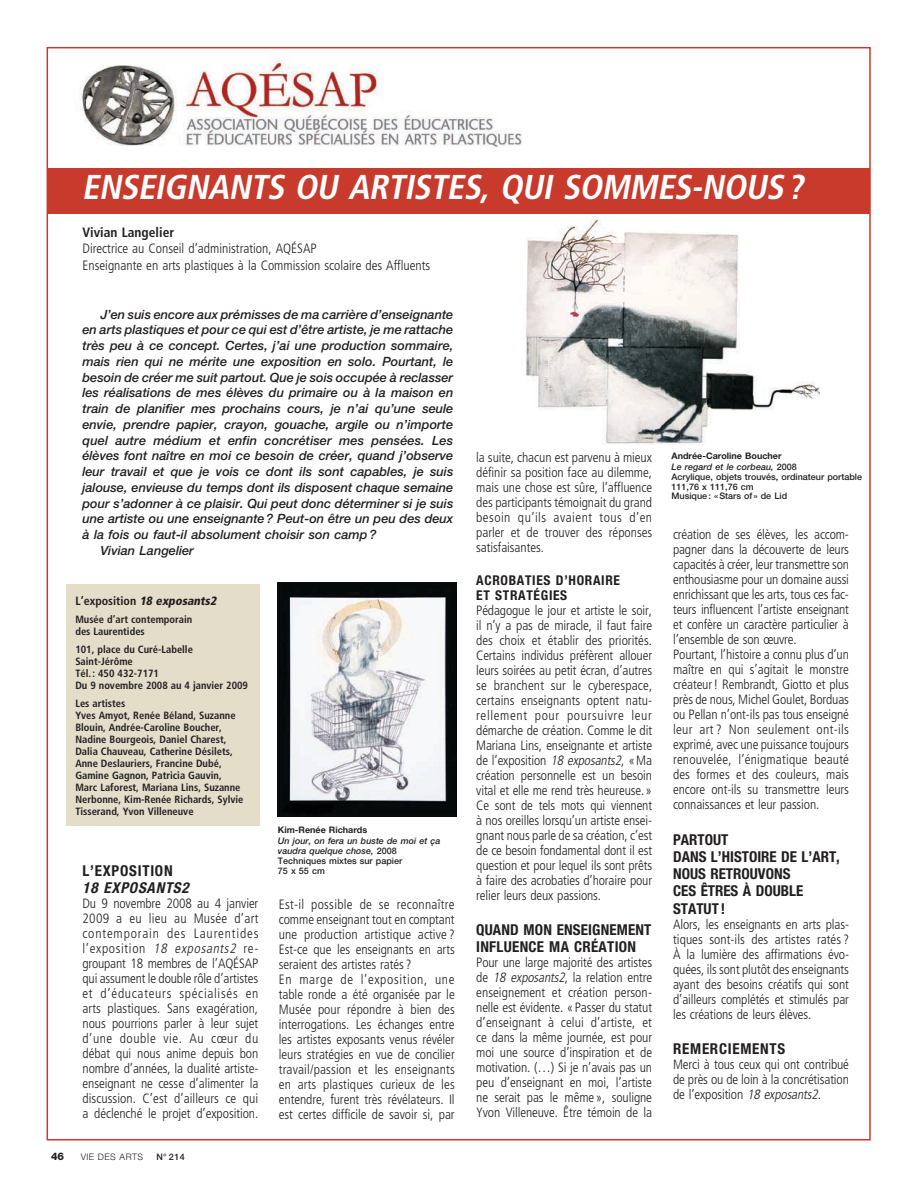
<style>
.page{position:relative;width:918px;height:1188px;background:#fff}
.page>*{position:absolute;margin:0;border:0;box-sizing:border-box;transform-origin:0 0}
.t1{font:italic 700 condensed 34.5px "Frutiger";color:#fff}
.t2{font:700 condensed 15px/17.2px "Helvetica Neue";letter-spacing:.01em;color:#231f20}
.t3{font:700 condensed 15px "Helvetica Neue";letter-spacing:.05em;color:#231f20}
.t4{font:italic 700 condensed 15px "Helvetica Neue";letter-spacing:.05em;color:#231f20}
.t5{font:300 condensed 13.5px/15px "Frutiger";letter-spacing:-.005em;color:#231f20;text-align:justify}
.t6{font:700 condensed 13.5px/15px "Helvetica Neue";letter-spacing:.05em;color:#231f20}
.t7{font:700 condensed 13.5px "Frutiger";color:#231f20}
.t8{font:italic 500 12.75px "Helvetica Neue";color:#231f20}
.t9{font:700 condensed 12px "Frutiger";color:#231f20}
.t10{font:700 condensed 10.5px/12px "Frutiger";color:#231f20}
.t11{font:800 10.5px "Helvetica Neue";color:#231f20}
.t12{font:500 9px/9.8px "Helvetica Neue";color:#231f20}
.t13{font:700 9px/10.8px "Helvetica Neue";color:#231f20}
.t14{font:italic 500 9px/10.8px "Helvetica Neue";color:#231f20}
.t15{font:300 9px "Helvetica Neue";letter-spacing:.05em;color:#231f20}
.s1{font-weight:900;font-style:italic}
.s2{font-style:normal}
.s3{font-style:italic}
.s4{font-weight:500;font-style:italic}
.s5{font-weight:500}
</style>
<div class="page">
<img style="left:80px;top:56px;width:442px;height:92px">
<div style="left:48px;top:168px;width:822px;height:46px;background:#c73a2c"></div>
<img style="left:525px;top:219px;width:295px;height:226px">
<img style="left:278px;top:583px;width:179px;height:233px">
<div style="left:66px;top:585px;width:194px;height:241px;background:#e4ddca"></div>
<h1 class="t1" style="left:82px;top:167px;width:730px">ENSEIGNANTS OU ARTISTES, QUI SOMMES-NOUS?</h1>
<p class="t7" style="left:82px;top:224px;width:93px">Vivian Langelier</p>
<p class="t5" style="left:82px;top:240px;width:349px;line-height:16.5px">Directrice au Conseil d’administration, AQÉSAP<br>Enseignante en arts plastiques à la Commission scolaire des Affluents</p>
<p class="t8" style="left:100px;top:307px;width:354px">J’en suis encore aux prémisses de ma carrière d’enseignante</p>
<p class="t8" style="left:82px;top:322px;width:372px">en arts plastiques et pour ce qui est d’être artiste, je me rattache</p>
<p class="t8" style="left:82px;top:338px;width:372px">très peu à ce concept. Certes, j’ai une production sommaire,</p>
<p class="t8" style="left:82px;top:354px;width:372px">mais rien qui ne mérite une exposition en solo. Pourtant, le</p>
<p class="t8" style="left:82px;top:370px;width:372px">besoin de créer me suit partout. Que je sois occupée à reclasser</p>
<p class="t8" style="left:82px;top:385px;width:372px">les réalisations de mes élèves du primaire ou à la maison en</p>
<p class="t8" style="left:82px;top:401px;width:372px">train de planifier mes prochains cours, je n’ai qu’une seule</p>
<p class="t8" style="left:82px;top:417px;width:372px">envie, prendre papier, crayon, gouache, argile ou n’importe</p>
<p class="t8" style="left:82px;top:432px;width:372px">quel autre médium et enfin concrétiser mes pensées. Les</p>
<p class="t8" style="left:82px;top:448px;width:372px">élèves font naître en moi ce besoin de créer, quand j’observe</p>
<p class="t8" style="left:82px;top:464px;width:372px">leur travail et que je vois ce dont ils sont capables, je suis</p>
<p class="t8" style="left:82px;top:480px;width:372px">jalouse, envieuse du temps dont ils disposent chaque semaine</p>
<p class="t8" style="left:82px;top:495px;width:372px">pour s’adonner à ce plaisir. Qui peut donc déterminer si je suis</p>
<p class="t8" style="left:82px;top:511px;width:372px">une artiste ou une enseignante? Peut-on être un peu des deux</p>
<p class="t8" style="left:82px;top:527px;width:296px">à la fois ou faut-il absolument choisir son camp?</p>
<p class="t8" style="left:100px;top:543px;width:95px">Vivian Langelier</p>
<p class="t9" style="left:75px;top:594px;width:145px">L’exposition <span class="s1">18 exposants2</span></p>
<p class="t10" style="left:75px;top:613px;width:118px">Musée d’art contemporain des Laurentides</p>
<p class="t10" style="left:75px;top:643px;width:174px">101, place du Curé-Labelle<br>Saint-Jérôme<br>Tél.: 450 432-7171<br>Du 9 novembre 2008 au 4 janvier 2009</p>
<p class="t10" style="left:75px;top:697px;width:170px">Les artistes<br>Yves Amyot, Renée Béland, Suzanne<br>Blouin, Andrée-Caroline Boucher,<br>Nadine Bourgeois, Daniel Charest,<br>Dalia Chauveau, Catherine Désilets,<br>Anne Deslauriers, Francine Dubé,<br>Gamine Gagnon, Patricia Gauvin,<br>Marc Laforest, Mariana Lins, Suzanne<br>Nerbonne, Kim-Renée Richards, Sylvie<br>Tisserand, Yvon Villeneuve</p>
<p class="t13" style="left:278px;top:824px;width:91px">Kim-Renée Richards</p>
<p class="t14" style="left:278px;top:835px;width:164px">Un jour, on fera un buste de moi et ça vaudra quelque chose, <span class="s2">2008</span></p>
<p class="t12" style="left:278px;top:856px;width:126px">Techniques mixtes sur papier<br>75 x 55 cm</p>
<p class="t3" style="left:82px;top:862px;width:92px">L’EXPOSITION</p>
<p class="t4" style="left:82px;top:879px;width:108px">18 EXPOSANTS2</p>
<p class="t5" style="left:82px;top:896px;width:178px">Du 9 novembre 2008 au 4 janvier 2009 a eu lieu au Musée d’art contemporain des Laurentides l’exposition <span class="s3">18 exposants2</span> re&shy;groupant 18 membres de l’AQÉSAP qui assument le double rôle d’artistes et d’éducateurs spécialisés en arts plastiques. Sans exagération, nous pourrions parler à leur sujet d’une double vie. Au cœur du débat qui nous anime depuis bon nombre d’années, la dualité artiste&shy;enseignant ne cesse d’alimenter la discussion. C’est d’ailleurs ce qui a déclenché le projet d’exposition.</p>
<p class="t5" style="left:279px;top:897px;width:177px;text-align:left">Est-il possible de se reconnaître comme enseignant tout en comptant une production artistique active ?<br>Est-ce que les enseignants en arts seraient des artistes ratés ?<br>En marge de l’exposition, une table ronde a été organisée par le Musée pour répondre à bien des interrogations. Les échanges entre les artistes exposants venus révéler leurs stratégies en vue de concilier travail/passion et les enseignants en arts plastiques curieux de les entendre, furent très révélateurs. Il est certes difficile de savoir si, par</p>
<p class="t11" style="left:51px;top:1150px;width:15px">46</p>
<p class="t15" style="left:81px;top:1151px;width:64px">VIE DES ARTS</p>
<p class="t12" style="left:156px;top:1152px;width:30px">N° 214</p>
<p class="t5" style="left:476px;top:450px;width:177px">la suite, chacun est parvenu à mieux définir sa position face au dilemme, mais une chose est sûre, l’affluence des participants témoignait du grand besoin qu’ils avaient tous d’en parler et de trouver des réponses satisfaisantes.</p>
<p class="t6" style="left:476px;top:572px;width:145px">ACROBATIES D’HORAIRE<br>ET STRATÉGIES</p>
<p class="t5" style="left:476px;top:603px;width:178px">Pédagogue le jour et artiste le soir, il n’y a pas de miracle, il faut faire des choix et établir des priorités.<br>Certains individus préfèrent allouer leurs soirées au petit écran, d’autres se branchent sur le cyberespace, certains enseignants optent natu&shy;rellement pour poursuivre leur démarche de création. Comme le dit Mariana Lins, enseignante et artiste de l’exposition <span class="s3">18 exposants2</span>, «Ma création personnelle est un besoin vital et elle me rend très heureuse.» Ce sont de tels mots qui viennent à nos oreilles lorsqu’un artiste ensei&shy;gnant nous parle de sa création, c’est de ce besoin fondamental dont il est question et pour lequel ils sont prêts à faire des acrobaties d’horaire pour relier leurs deux passions.</p>
<p class="t2" style="left:476px;top:921px;width:177px">QUAND MON ENSEIGNEMENT<br>INFLUENCE MA CRÉATION</p>
<p class="t5" style="left:476px;top:955px;width:177px">Pour une large majorité des artistes de <span class="s3">18 exposants2</span>, la relation entre enseignement et création person&shy;nelle est évidente. «Passer du statut d’enseignant à celui d’artiste, et ce dans la même journée, est pour moi une source d’inspiration et de motivation. (…) Si je n’avais pas un peu d’enseignant en moi, l’artiste ne serait pas le même », souligne Yvon Villeneuve. Être témoin de la</p>
<p class="t13" style="left:672px;top:450px;width:127px">Andrée-Caroline Boucher<br><span class="s4">Le regard et le corbeau,</span> <span class="s5">2008</span></p>
<p class="t12" style="left:672px;top:472px;width:192px">Acrylique, objets trouvés, ordinateur portable<br>111,76 x 111,76 cm<br>Musique: «Stars of » de Lid</p>
<p class="t5" style="left:673px;top:527px;width:177px;text-align:left">création de ses élèves, les accom&shy;pagner dans la découverte de leurs capacités à créer, leur transmettre son enthousiasme pour un domaine aussi enrichissant que les arts, tous ces fac&shy;teurs influencent l’artiste enseignant et confère un caractère particulier à l’ensemble de son œuvre.<br>Pourtant, l’histoire a connu plus d’un maître en qui s’agitait le monstre créateur! Rembrandt, Giotto et plus près de nous, Michel Goulet, Borduas ou Pellan n’ont-ils pas tous enseigné leur art ? Non seulement ont-ils exprimé, avec une puissance toujours renouvelée, l’énigmatique beauté des formes et des couleurs, mais encore ont-ils su transmettre leurs connaissances et leur passion.</p>
<p class="t2" style="left:673px;top:830px;width:168px">PARTOUT<br>DANS L’HISTOIRE DE L’ART,<br>NOUS RETROUVONS<br>CES ÊTRES À DOUBLE<br>STATUT !</p>
<p class="t5" style="left:673px;top:917px;width:177px">Alors, les enseignants en arts plas&shy;tiques sont-ils des artistes ratés ?<br>À la lumière des affirmations évo&shy;quées, ils sont plutôt des enseignants ayant des besoins créatifs qui sont d’ailleurs complétés et stimulés par les créations de leurs élèves.</p>
<p class="t3" style="left:673px;top:1039px;width:114px">REMERCIEMENTS</p>
<p class="t5" style="left:673px;top:1057px;width:177px">Merci à tous ceux qui ont contribué de près ou de loin à la concrétisation de l’exposition <span class="s3">18 exposants2</span>.</p>
</div>
